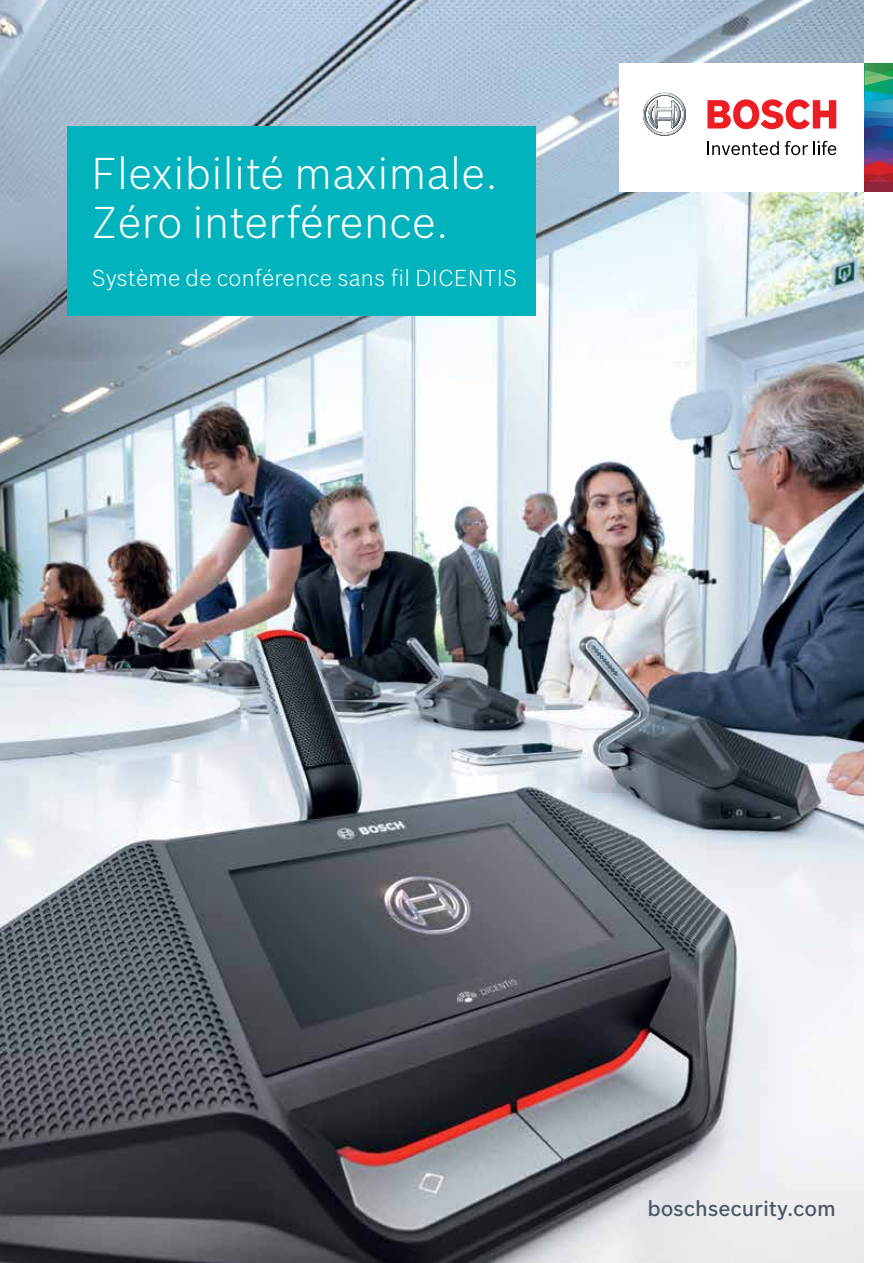
<style>
.page{position:relative;width:893px;height:1263px;background:#fff}
.page>*{position:absolute;margin:0;border:0;box-sizing:border-box;transform-origin:0 0}
.t1{font:300 43.5px/49.2px "Bosch Sans";letter-spacing:.01em;color:#fff}
.t2{font:300 22.5px "Bosch Sans";letter-spacing:.01em;color:#fff}
.t3{font:500 21px "Bosch Sans";letter-spacing:-.005em;color:#475765}
</style>
<div class="page">
<img style="left:0;top:0;width:864px;height:1263px">
<div style="left:619px;top:63px;width:274px;height:129px;background:#fff"></div>
<svg style="left:865px;top:63px;width:28px;height:129px;background:#4d657a"></svg>
<svg style="left:643px;top:93px;width:43px;height:43px"></svg>
<svg style="left:707px;top:141px;width:72px;height:14px"></svg>
<svg style="left:785px;top:141px;width:51px;height:14px"></svg>
<svg style="left:707px;top:99px;width:129px;height:30px"></svg>
<div style="left:67px;top:126px;width:469px;height:190px;background:#00b3bd"></div>
<p class="t1" style="left:92px;top:146px;width:408px">Flexibilité maximale.<br>Zéro interférence.</p>
<p class="t2" style="left:92px;top:262px;width:427px">Système de conférence sans fil DICENTIS</p>
<p class="t3" style="left:647px;top:1193px;width:190px">boschsecurity.com</p>
</div>
